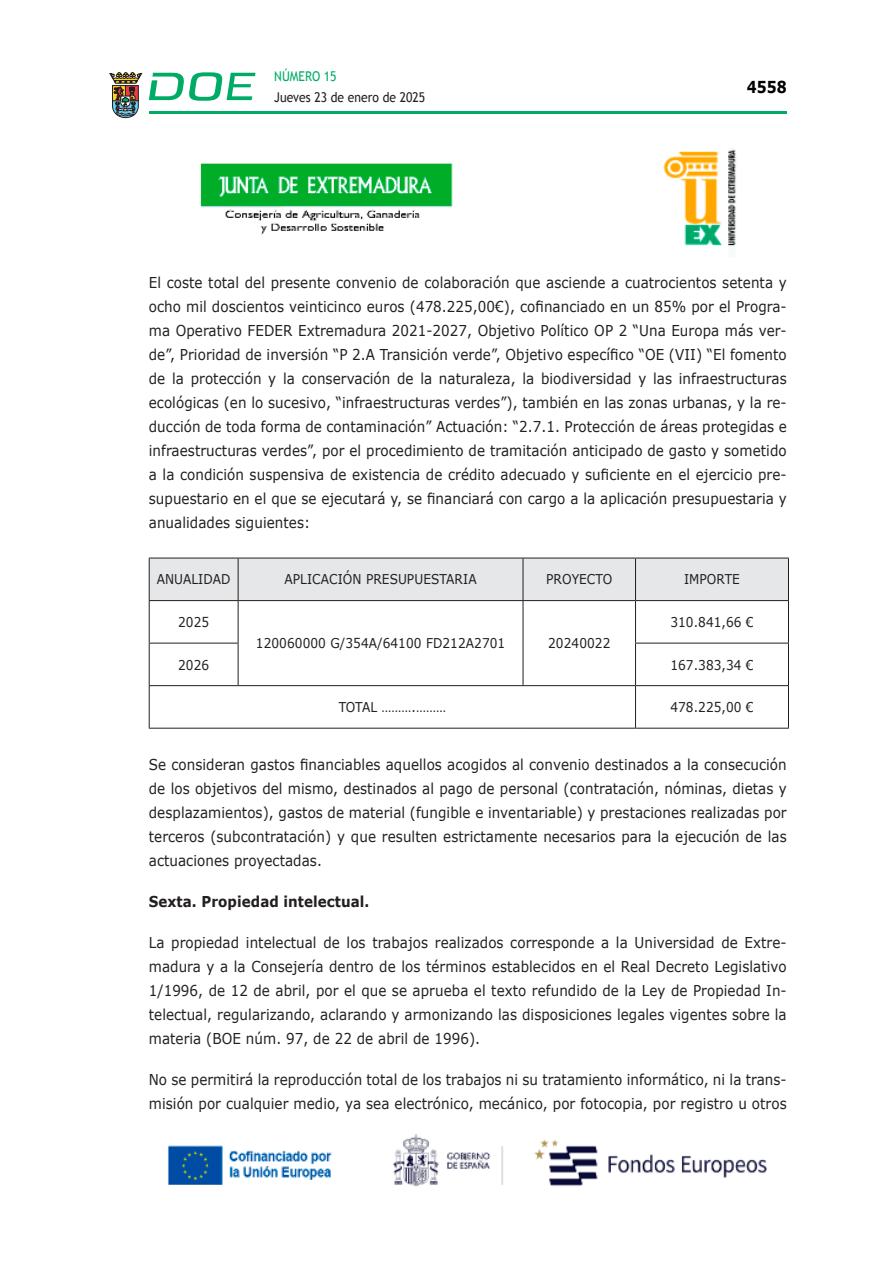
<style>
.page{position:relative;width:893px;height:1263px;background:#fff}
.page>*{position:absolute;margin:0;border:0;box-sizing:border-box;transform-origin:0 0}
.t1{font:700 16.5px "Verdana";color:#000;scale:.85 1}
.CUERPO_DE_TEXTO{font:15px/24px "Verdana";letter-spacing:.005em;color:#231f20;text-align:justify;scale:.9 1}
.CUERPO_DE_TEXTO-2{font:700 15px "Verdana";letter-spacing:.005em;color:#231f20;scale:.9 1}
.CUERPO_DE_TEXTO_TABL{font:13.5px "Verdana";letter-spacing:.005em;color:#231f20;scale:.9 1}
.t2{font:13.5px "Trebuchet MS";color:#231f20;scale:.9 1}
.t3{font:13.5px "Trebuchet MS";color:#00ab67;scale:.9 1}
</style>
<div class="page">
<hr style="left:149px;top:111px;width:638px;height:3px;background:#00ab66">
<svg style="left:109px;top:72px;width:33px;height:46px"></svg>
<svg style="left:149px;top:72px;width:106px;height:29px"></svg>
<div style="left:150px;top:559px;width:638px;height:41px;background:#e6e7e9"></div>
<hr style="left:149px;top:558px;width:89px;height:1px;background:#231f20">
<hr style="left:149px;top:558px;width:1px;height:42px;background:#231f20">
<hr style="left:238px;top:558px;width:285px;height:1px;background:#231f20">
<hr style="left:238px;top:558px;width:1px;height:42px;background:#231f20">
<hr style="left:523px;top:558px;width:112px;height:1px;background:#231f20">
<hr style="left:523px;top:558px;width:1px;height:42px;background:#231f20">
<hr style="left:635px;top:558px;width:154px;height:1px;background:#231f20">
<hr style="left:635px;top:558px;width:1px;height:42px;background:#231f20">
<hr style="left:788px;top:558px;width:1px;height:42px;background:#231f20">
<hr style="left:149px;top:600px;width:89px;height:1px;background:#231f20">
<hr style="left:149px;top:601px;width:1px;height:42px;background:#231f20">
<hr style="left:238px;top:600px;width:285px;height:1px;background:#231f20">
<hr style="left:238px;top:601px;width:1px;height:42px;background:#231f20">
<hr style="left:523px;top:600px;width:112px;height:1px;background:#231f20">
<hr style="left:523px;top:601px;width:1px;height:42px;background:#231f20">
<hr style="left:635px;top:600px;width:154px;height:1px;background:#231f20">
<hr style="left:635px;top:601px;width:1px;height:42px;background:#231f20">
<hr style="left:788px;top:601px;width:1px;height:42px;background:#231f20">
<hr style="left:149px;top:643px;width:89px;height:1px;background:#231f20">
<hr style="left:149px;top:643px;width:1px;height:42px;background:#231f20">
<hr style="left:238px;top:643px;width:1px;height:42px;background:#231f20">
<hr style="left:523px;top:643px;width:1px;height:42px;background:#231f20">
<hr style="left:635px;top:643px;width:154px;height:1px;background:#231f20">
<hr style="left:635px;top:643px;width:1px;height:42px;background:#231f20">
<hr style="left:788px;top:643px;width:1px;height:42px;background:#231f20">
<hr style="left:149px;top:685px;width:89px;height:1px;background:#231f20">
<hr style="left:149px;top:686px;width:1px;height:42px;background:#231f20">
<hr style="left:238px;top:685px;width:285px;height:1px;background:#231f20">
<hr style="left:523px;top:685px;width:112px;height:1px;background:#231f20">
<hr style="left:635px;top:685px;width:154px;height:1px;background:#231f20">
<hr style="left:635px;top:686px;width:1px;height:42px;background:#231f20">
<hr style="left:788px;top:686px;width:1px;height:42px;background:#231f20">
<hr style="left:149px;top:728px;width:89px;height:1px;background:#231f20">
<hr style="left:238px;top:728px;width:285px;height:1px;background:#231f20">
<hr style="left:523px;top:728px;width:112px;height:1px;background:#231f20">
<hr style="left:635px;top:728px;width:154px;height:1px;background:#231f20">
<img style="left:200px;top:149px;width:537px;height:98px">
<img style="left:168px;top:1134px;width:599px;height:52px">
<p class="t3" style="left:274px;top:68px;width:71px">NÚMERO 15</p>
<p class="t2" style="left:274px;top:89px;width:169px">Jueves 23 de enero de 2025</p>
<p class="t1" style="left:747px;top:75px;width:48px">4558</p>
<p class="CUERPO_DE_TEXTO" style="left:149px;top:271px;width:710px">El coste total del presente convenio de colaboración que asciende a cuatrocientos setenta y ocho mil doscientos veinticinco euros (478.225,00€), cofinanciado en un 85% por el Progra&shy;ma Operativo FEDER Extremadura 2021-2027, Objetivo Político OP 2 “Una Europa más ver&shy;de”, Prioridad de inversión “P 2.A Transición verde”, Objetivo específico “OE (VII) “El fomento de la protección y la conservación de la naturaleza, la biodiversidad y las infraestructuras ecológicas (en lo sucesivo, “infraestructuras verdes”), también en las zonas urbanas, y la re&shy;ducción de toda forma de contaminación” Actuación: “2.7.1. Protección de áreas protegidas e infraestructuras verdes”, por el procedimiento de tramitación anticipado de gasto y sometido a la condición suspensiva de existencia de crédito adecuado y suficiente en el ejercicio pre&shy;supuestario en el que se ejecutará y, se financiará con cargo a la aplicación presupuestaria y anualidades siguientes:</p>
<p class="CUERPO_DE_TEXTO_TABL" style="left:157px;top:571px;width:84px">ANUALIDAD</p>
<p class="CUERPO_DE_TEXTO_TABL" style="left:285px;top:571px;width:215px">APLICACIÓN PRESUPUESTARIA</p>
<p class="CUERPO_DE_TEXTO_TABL" style="left:546px;top:571px;width:75px">PROYECTO</p>
<p class="CUERPO_DE_TEXTO_TABL" style="left:684px;top:571px;width:64px">IMPORTE</p>
<p class="CUERPO_DE_TEXTO_TABL" style="left:178px;top:613px;width:36px">2025</p>
<p class="CUERPO_DE_TEXTO_TABL" style="left:256px;top:635px;width:279px">120060000 G/354A/64100 FD212A2701</p>
<p class="CUERPO_DE_TEXTO_TABL" style="left:548px;top:635px;width:71px">20240022</p>
<p class="CUERPO_DE_TEXTO_TABL" style="left:670px;top:613px;width:94px">310.841,66 €</p>
<p class="CUERPO_DE_TEXTO_TABL" style="left:178px;top:656px;width:36px">2026</p>
<p class="CUERPO_DE_TEXTO_TABL" style="left:670px;top:656px;width:94px">167.383,34 €</p>
<p class="CUERPO_DE_TEXTO_TABL" style="left:339px;top:698px;width:121px">TOTAL ……….………</p>
<p class="CUERPO_DE_TEXTO_TABL" style="left:670px;top:698px;width:94px">478.225,00 €</p>
<p class="CUERPO_DE_TEXTO" style="left:149px;top:752px;width:710px">Se consideran gastos financiables aquellos acogidos al convenio destinados a la consecución de los objetivos del mismo, destinados al pago de personal (contratación, nóminas, dietas y desplazamientos), gastos de material (fungible e inventariable) y prestaciones realizadas por terceros (subcontratación) y que resulten estrictamente necesarios para la ejecución de las actuaciones proyectadas.</p>
<p class="CUERPO_DE_TEXTO-2" style="left:149px;top:890px;width:247px">Sexta. Propiedad intelectual.</p>
<p class="CUERPO_DE_TEXTO" style="left:149px;top:930px;width:710px">La propiedad intelectual de los trabajos realizados corresponde a la Universidad de Extre&shy;madura y a la Consejería dentro de los términos establecidos en el Real Decreto Legislativo 1/1996, de 12 de abril, por el que se aprueba el texto refundido de la Ley de Propiedad In&shy;telectual, regularizando, aclarando y armonizando las disposiciones legales vigentes sobre la materia (BOE núm. 97, de 22 de abril de 1996).</p>
<p class="CUERPO_DE_TEXTO" style="left:149px;top:1067px;width:710px">No se permitirá la reproducción total de los trabajos ni su tratamiento informático, ni la trans&shy;misión por cualquier medio, ya sea electrónico, mecánico, por fotocopia, por registro u otros</p>
</div>
